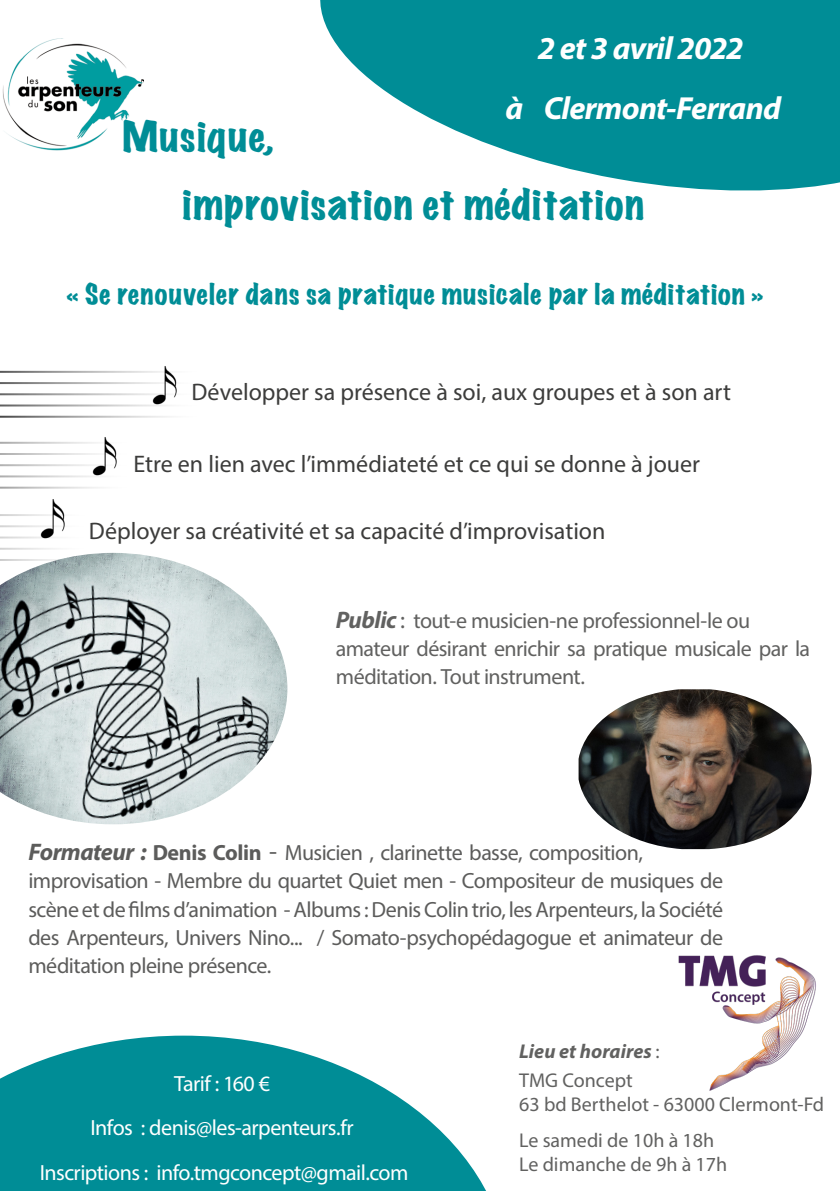
<style>
.page{position:relative;width:840px;height:1191px;background:#fff}
.page>*{position:absolute;margin:0;border:0;box-sizing:border-box;transform-origin:0 0}
.t1{font:expanded 38px "Marker Felt";letter-spacing:.03em;color:#008d96}
.Titre_1_Réciprocités{font:italic 700 32px "Myriad Pro";letter-spacing:-.025em;color:#fff}
.t2{font:expanded 26px "Marker Felt";letter-spacing:.03em;color:#008d96}
.t3{font:24px "Myriad Pro";color:#3c3c3b}
.Titre_1_Réciprocités-2{font:22px/28px "Myriad Pro";letter-spacing:-.025em;color:#5c5c5b}
.Titre_1_Réciprocités-3{font:22px/28px "Myriad Pro";letter-spacing:-.025em;color:#616160}
.Titre_1_Réciprocités-4{font:22px "Myriad Pro";letter-spacing:-.025em;color:#fff}
.t4{font:20px "Myriad Pro";color:#616160}
.t5{font:italic 700 20px "Myriad Pro";color:#616160}
.s1{font-weight:700;font-style:italic;font-size:24px}
.s2{font-size:24px}
.s3{font-weight:700}
.s4{font-size:26px}
.s5{font-weight:400;font-style:normal}
</style>
<div class="page">
<svg style="left:0;top:1035px;width:486px;height:156px;fill:#008d96"></svg>
<svg style="left:320px;top:0;width:519px;height:191px;fill:#008d96"></svg>
<hr style="left:0;top:525px;width:87px;height:2px;background:#000">
<hr style="left:0;top:536px;width:87px;height:2px;background:#000">
<hr style="left:0;top:548px;width:87px;height:2px;background:#000">
<hr style="left:0;top:514px;width:87px;height:2px;background:#000">
<hr style="left:0;top:453px;width:129px;height:2px;background:#000">
<hr style="left:0;top:464px;width:129px;height:2px;background:#000">
<hr style="left:0;top:475px;width:129px;height:2px;background:#000">
<hr style="left:0;top:442px;width:129px;height:2px;background:#000">
<hr style="left:0;top:486px;width:129px;height:2px;background:#000">
<hr style="left:0;top:382px;width:200px;height:2px;background:#000">
<hr style="left:0;top:393px;width:200px;height:2px;background:#000">
<hr style="left:0;top:404px;width:200px;height:2px;background:#000">
<hr style="left:0;top:371px;width:200px;height:2px;background:#000">
<hr style="left:0;top:416px;width:200px;height:2px;background:#000">
<img style="left:2px;top:38px;width:142px;height:113px">
<img style="left:0;top:553px;width:287px;height:271px">
<img style="left:678px;top:955px;width:138px;height:136px">
<img style="left:31px;top:499px;width:40px;height:39px">
<img style="left:84px;top:437px;width:39px;height:39px">
<img style="left:144px;top:366px;width:39px;height:39px">
<img style="left:578px;top:689px;width:233px;height:160px">
<p class="Titre_1_Réciprocités" style="left:537px;top:28px;width:207px">2 et 3 avril 2022</p>
<p class="Titre_1_Réciprocités" style="left:505px;top:88px;width:277px">à Clermont-Ferrand</p>
<p class="t1" style="left:122px;top:107px;width:153px">Musique,</p>
<p class="t1" style="left:182px;top:175px;width:463px">improvisation et méditation</p>
<p class="t2" style="left:66px;top:273px;width:698px">« Se renouveler dans sa pratique musicale par la méditation »</p>
<p class="t3" style="left:191px;top:377px;width:540px">Développer sa présence à soi, aux groupes et à son art</p>
<p class="t3" style="left:133px;top:449px;width:568px">Etre en lien avec l’immédiateté et ce qui se donne à jouer</p>
<p class="t3" style="left:89px;top:516px;width:517px">Déployer sa créativité et sa capacité d’improvisation</p>
<p class="Titre_1_Réciprocités-3" style="left:335px;top:606px;width:416px"><span class="s1">Public</span> <span class="s2">:</span> tout-e musicien-ne professionnel-le ou</p>
<p class="Titre_1_Réciprocités-3" style="left:335px;top:634px;width:475px">amateur désirant enrichir sa pratique musicale par la méditation. Tout instrument.</p>
<p class="Titre_1_Réciprocités-2" style="left:28px;top:838px;width:696px"><span class="s1">Formateur :</span> <span class="s3">Denis Colin</span> <span class="s4">-</span> Musicien , clarinette basse, composition, improvisation - Membre du quartet Quiet men - Compositeur de musiques de scène et de films d’animation - Albums : Denis Colin trio, les Arpenteurs, la Société des Arpenteurs, Univers Nino... / Somato-psychopédagogue et animateur de méditation pleine présence.</p>
<p class="Titre_1_Réciprocités-4" style="left:174px;top:1070px;width:97px">Tarif : 160 €</p>
<p class="Titre_1_Réciprocités-4" style="left:90px;top:1114px;width:264px">Infos : denis@les-arpenteurs.fr</p>
<p class="Titre_1_Réciprocités-4" style="left:40px;top:1158px;width:370px">Inscriptions : info.tmgconcept@gmail.com</p>
<p class="t5" style="left:519px;top:1038px;width:142px">Lieu et horaires <span class="s5">:</span></p>
<p class="t4" style="left:519px;top:1068px;width:115px">TMG Concept</p>
<p class="t4" style="left:519px;top:1092px;width:306px">63 bd Berthelot - 63000 Clermont-Fd</p>
<p class="t4" style="left:519px;top:1127px;width:196px">Le samedi de 10h à 18h</p>
<p class="t4" style="left:519px;top:1151px;width:209px">Le dimanche de 9h à 17h</p>
</div>
